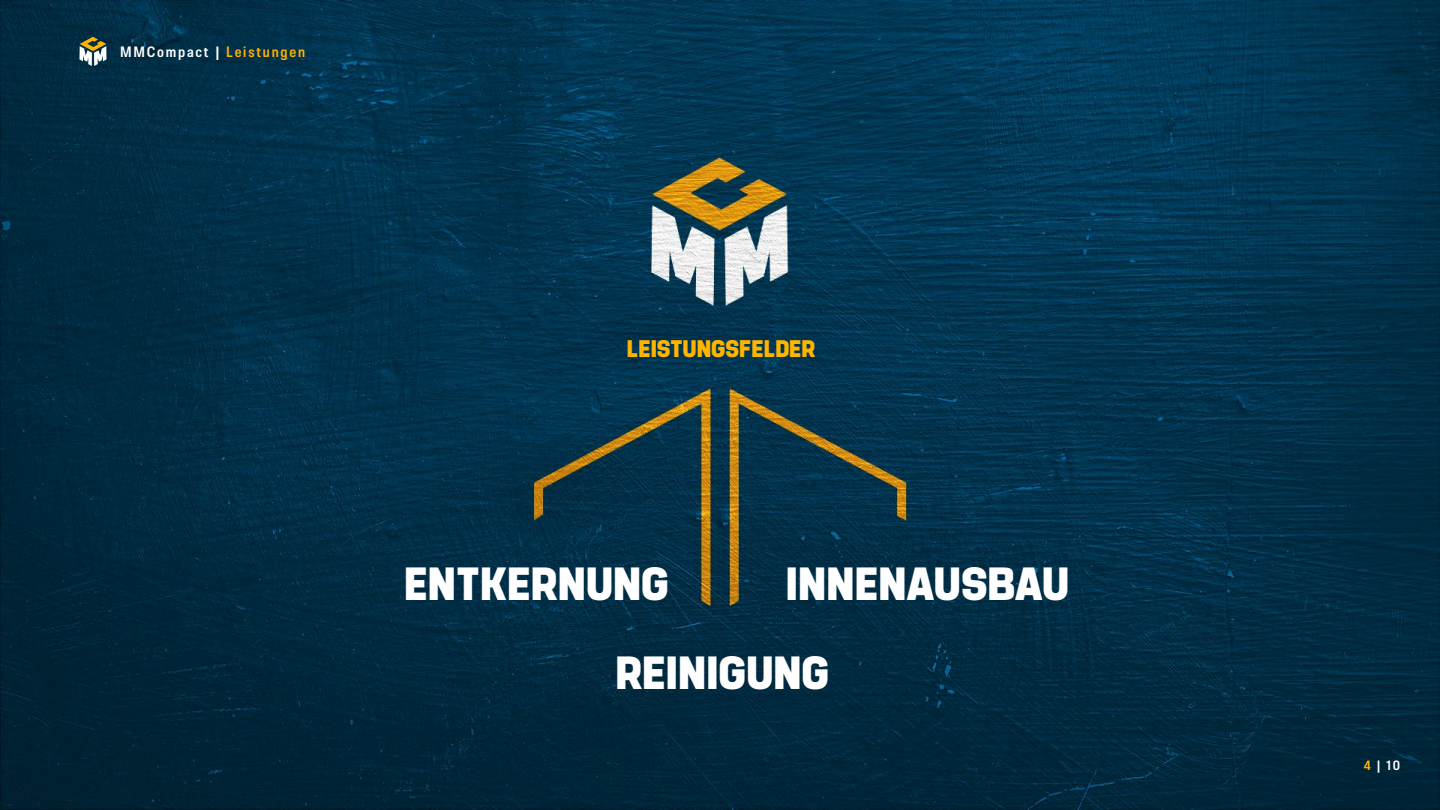
<style>
.page{position:relative;width:1440px;height:810px;background:#fff}
.page>*{position:absolute;margin:0;border:0;box-sizing:border-box;transform-origin:0 0}
.t1{font:800 condensed 46.5px "Manual";color:#fff}
.t2{font:800 condensed 24px "Manual";color:#ffb400}
.t3{font:600 semi-condensed 15px "Molde";letter-spacing:.12em;color:#fff}
.t4{font:600 semi-condensed 13.5px "Molde";color:#fff}
.s1{color:#ffb400}
</style>
<div class="page">
<img style="left:0;top:0;width:1440px;height:810px">
<svg style="left:79px;top:37px;width:27px;height:29px"></svg>
<p class="t3" style="left:120px;top:42px;width:187px">MMCompact | <span class="s1">Leistungen</span></p>
<p class="t2" style="left:627px;top:334px;width:190px">LEISTUNGSFELDER</p>
<p class="t1" style="left:404px;top:555px;width:266px">ENTKERNUNG</p>
<p class="t1" style="left:786px;top:555px;width:285px">INNENAUSBAU</p>
<p class="t1" style="left:615px;top:643px;width:215px">REINIGUNG</p>
<p class="t4" style="left:1364px;top:757px;width:38px"><span class="s1">4</span> | 10</p>
</div>
